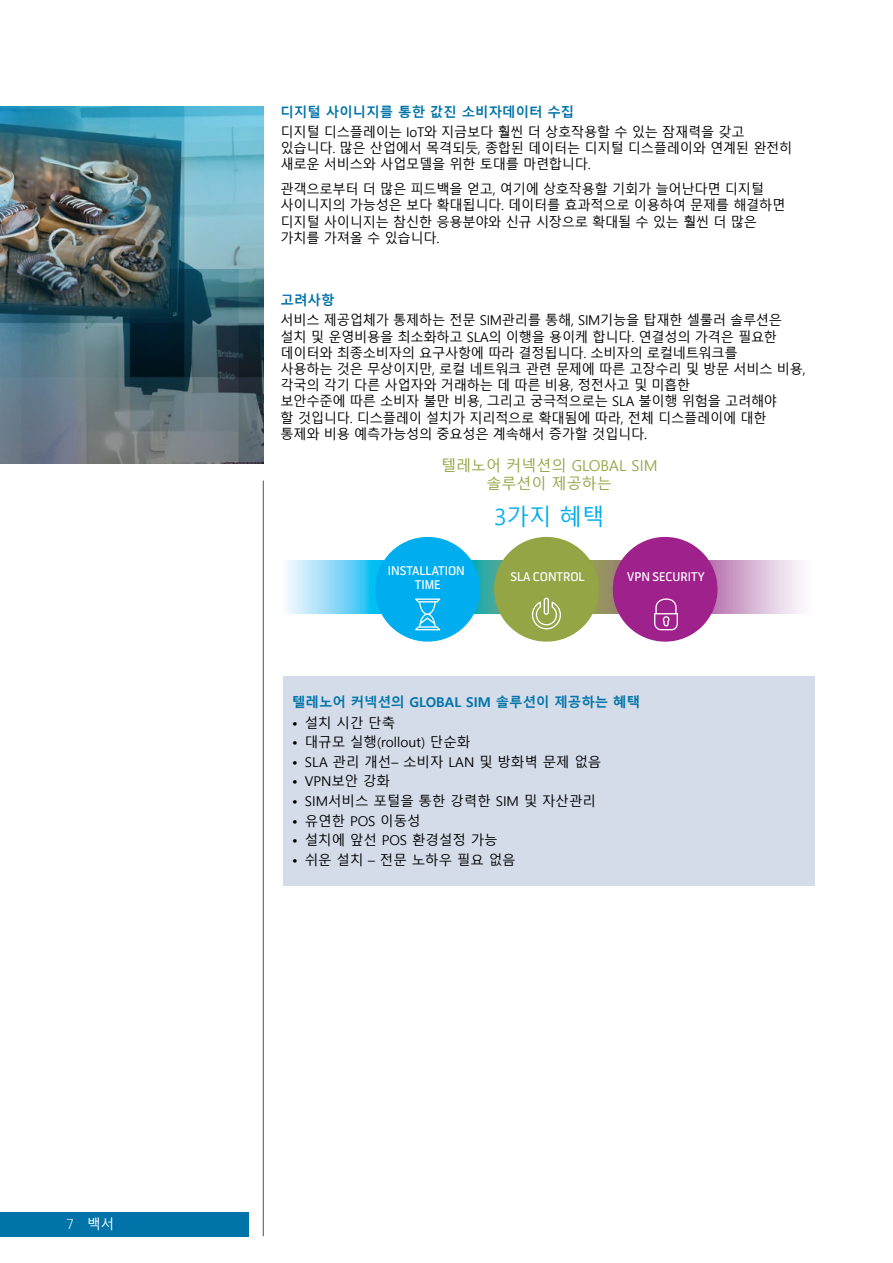
<style>
.page{position:relative;width:893px;height:1263px;background:#fff}
.page>*{position:absolute;margin:0;border:0;box-sizing:border-box;transform-origin:0 0}
.t1{font:22.5px "Malgun Gothic";color:#00aeef}
.t2{font:15px/18px "Malgun Gothic";color:#93a545;text-align:center}
.t3{font:13.5px/16.2px "Malgun Gothic";letter-spacing:-.02em;color:#000}
.t4{font:13.5px "Malgun Gothic";color:#000}
.t5{font:700 13.5px "Malgun Gothic";color:#0074a8}
.t6{font:13.5px "Malgun Gothic";color:#fff}
.t7{font:500 12px/14.2px "Telenor";color:#fff;text-align:center}
.s1{font-family:"Telenor";font-weight:300}
</style>
<div class="page">
<div style="left:0;top:1212px;width:249px;height:24px;background:#0074a8"></div>
<hr style="left:263px;top:480px;width:1px;height:756px;background:#45545f">
<img style="left:0;top:106px;width:264px;height:357px">
<svg style="left:285px;top:560px;width:517px;height:53px;background:#a4c3d7"></svg>
<div style="left:375px;top:537px;width:105px;height:105px;background:#00aeef;border-radius:50%"></div>
<div style="left:494px;top:537px;width:105px;height:105px;background:#94a545;border-radius:50%"></div>
<div style="left:613px;top:537px;width:104px;height:105px;background:#9f218b;border-radius:50%"></div>
<svg style="left:532px;top:598px;width:29px;height:31px"></svg>
<svg style="left:654px;top:598px;width:24px;height:32px"></svg>
<svg style="left:415px;top:598px;width:25px;height:32px"></svg>
<div style="left:284px;top:676px;width:531px;height:209px;background:#d4dcea"></div>
<p class="t6" style="left:67px;top:1216px;width:49px"><span class="s1">7</span> 백서</p>
<p class="t5" style="left:281px;top:104px;width:295px">디지털 사이니지를 통한 값진 소비자데이터 수집</p>
<p class="t3" style="left:281px;top:124px;width:513px">디지털 디스플레이는 IoT와 지금보다 훨씬 더 상호작용할 수 있는 잠재력을 갖고 있습니다. 많은 산업에서 목격되듯, 종합된 데이터는 디지털 디스플레이와 연계된 완전히 새로운 서비스와 사업모델을 위한 토대를 마련합니다.</p>
<p class="t3" style="left:281px;top:181px;width:506px">관객으로부터 더 많은 피드백을 얻고, 여기에 상호작용할 기회가 늘어난다면 디지털 사이니지의 가능성은 보다 확대됩니다. 데이터를 효과적으로 이용하여 문제를 해결하면 디지털 사이니지는 참신한 응용분야와 신규 시장으로 확대될 수 있는 훨씬 더 많은 가치를 가져올 수 있습니다.</p>
<p class="t5" style="left:281px;top:292px;width:55px">고려사항</p>
<p class="t3" style="left:281px;top:313px;width:526px">서비스 제공업체가 통제하는 전문 SIM관리를 통해, SIM기능을 탑재한 셀룰러 솔루션은 설치 및 운영비용을 최소화하고 SLA의 이행을 용이케 합니다. 연결성의 가격은 필요한 데이터와 최종소비자의 요구사항에 따라 결정됩니다. 소비자의 로컬네트워크를<br>사용하는 것은 무상이지만, 로컬 네트워크 관련 문제에 따른 고장수리 및 방문 서비스 비용, 각국의 각기 다른 사업자와 거래하는 데 따른 비용, 정전사고 및 미흡한<br>보안수준에 따른 소비자 불만 비용, 그리고 궁극적으로는 SLA 불이행 위험을 고려해야<br>할 것입니다. 디스플레이 설치가 지리적으로 확대됨에 따라, 전체 디스플레이에 대한 통제와 비용 예측가능성의 중요성은 계속해서 증가할 것입니다.</p>
<p class="t2" style="left:441px;top:457px;width:218px">텔레노어 커넥션의 GLOBAL SIM 솔루션이 제공하는</p>
<h1 class="t1" style="left:494px;top:504px;width:112px">3가지 혜택</h1>
<p class="t7" style="left:388px;top:564px;width:78px">INSTALLATION<br>TIME</p>
<p class="t7" style="left:510px;top:570px;width:76px">SLA CONTROL</p>
<p class="t7" style="left:627px;top:570px;width:79px">VPN SECURITY</p>
<p class="t5" style="left:292px;top:694px;width:350px">텔레노어 커넥션의 GLOBAL SIM 솔루션이 제공하는 혜택</p>
<p class="t3" style="left:292px;top:715px;width:105px">• 설치 시간 단축</p>
<p class="t4" style="left:292px;top:735px;width:180px">• 대규모 실행(rollout) 단순화</p>
<p class="t4" style="left:292px;top:754px;width:311px">• SLA 관리 개선– 소비자 LAN 및 방화벽 문제 없음</p>
<p class="t3" style="left:292px;top:774px;width:100px">• VPN보안 강화</p>
<p class="t4" style="left:292px;top:793px;width:305px">• SIM서비스 포털을 통한 강력한 SIM 및 자산관리</p>
<p class="t4" style="left:292px;top:813px;width:130px">• 유연한 POS 이동성</p>
<p class="t4" style="left:292px;top:833px;width:207px">• 설치에 앞선 POS 환경설정 가능</p>
<p class="t4" style="left:292px;top:852px;width:225px">• 쉬운 설치 – 전문 노하우 필요 없음</p>
</div>
